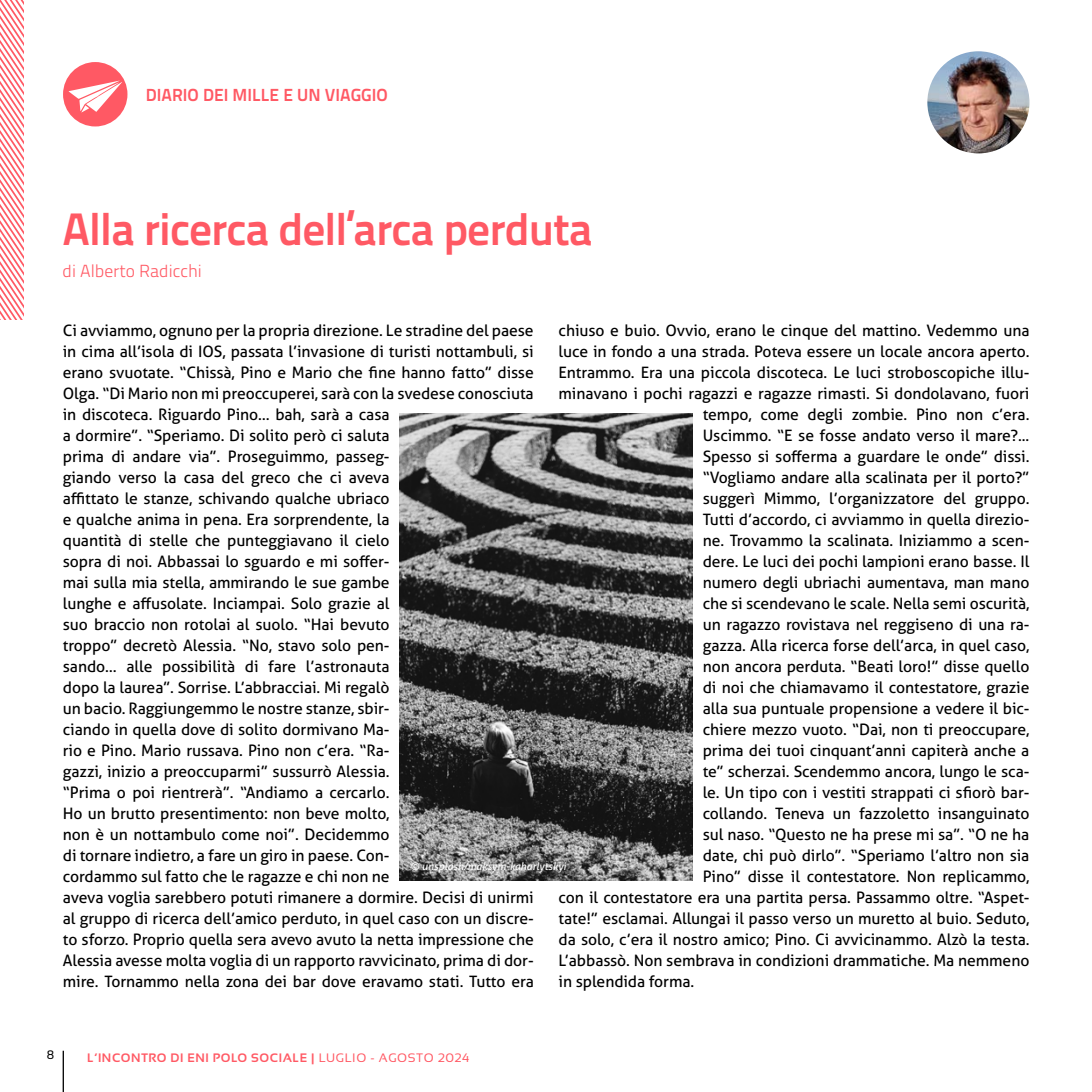
<style>
.page{position:relative;width:1092px;height:1092px;background:#fff}
.page>*{position:absolute;margin:0;border:0;box-sizing:border-box;transform-origin:0 0}
.t1{font:700 45.5px "Titillium Text 22 L";letter-spacing:-.02em;color:#ff5964}
.t2{font:700 17.5px "Titillium Text 22 L";color:#ff5964}
.t3{font:300 17.5px "Titillium Text 22 L";color:#ff5964}
.t4{font:15.75px/21px "Aller";letter-spacing:-.005em;color:#000}
.t5{font:700 12.25px "Sansation";letter-spacing:.05em;color:#ff5964}
.t6{font:12.25px "Sansation";color:#000}
.t7{font:italic 10.5px "Aller";color:#fff}
.s1{font-weight:400}
</style>
<div class="page">
<hr style="left:63px;top:1050px;width:1px;height:41px;background:#000">
<svg style="left:0;top:0;width:24px;height:319px"></svg>
<div style="left:63px;top:62px;width:64px;height:64px;background:#ff5964;border-radius:50%"></div>
<svg style="left:69px;top:81px;width:53px;height:31px"></svg>
<img style="left:399px;top:413px;width:293px;height:467px">
<img style="left:927px;top:51px;width:102px;height:102px;border-radius:51px">
<p class="t2" style="left:146px;top:81px;width:243px">DIARIO DEI MILLE E UN VIAGGIO</p>
<h1 class="t1" style="left:63px;top:194px;width:531px">Alla ricerca dell’arca perduta</h1>
<p class="t3" style="left:63px;top:258px;width:141px">di Alberto Radicchi</p>
<p class="t4" style="left:63px;top:319px;width:472px">Ci avviammo, ognuno per la propria direzione. Le stradine del paese in cima all’isola di IOS, passata l’invasione di turisti nottambuli, si erano svuotate. “Chissà, Pino e Mario che fine hanno fatto” disse Olga. “Di Mario non mi preoccuperei, sarà con la svedese conosciuta in discoteca. Riguardo Pino… bah, sarà a casa<br>a dormire”. “Speriamo. Di solito però ci saluta<br>prima di andare via”. Proseguimmo, passeg-<br>giando verso la casa del greco che ci aveva<br>affittato le stanze, schivando qualche ubriaco<br>e qualche anima in pena. Era sorprendente, la<br>quantità di stelle che punteggiavano il cielo<br>sopra di noi. Abbassai lo sguardo e mi soffer-<br>mai sulla mia stella, ammirando le sue gambe<br>lunghe e affusolate. Inciampai. Solo grazie al<br>suo braccio non rotolai al suolo. “Hai bevuto<br>troppo” decretò Alessia. “No, stavo solo pen-<br>sando… alle possibilità di fare l’astronauta<br>dopo la laurea”. Sorrise. L’abbracciai. Mi regalò<br>un bacio. Raggiungemmo le nostre stanze, sbir-<br>ciando in quella dove di solito dormivano Ma-<br>rio e Pino. Mario russava. Pino non c’era. “Ra-<br>gazzi, inizio a preoccuparmi” sussurrò Alessia.<br>“Prima o poi rientrerà”. “Andiamo a cercarlo.<br>Ho un brutto presentimento: non beve molto,<br>non è un nottambulo come noi”. Decidemmo<br>di tornare indietro, a fare un giro in paese. Con-<br>cordammo sul fatto che le ragazze e chi non ne<br>aveva voglia sarebbero potuti rimanere a dormire. Decisi di unirmi al gruppo di ricerca dell’amico perduto, in quel caso con un discre&shy;to sforzo. Proprio quella sera avevo avuto la netta impressione che Alessia avesse molta voglia di un rapporto ravvicinato, prima di dor&shy;mire. Tornammo nella zona dei bar dove eravamo stati. Tutto era</p>
<p class="t4" style="left:558px;top:319px;width:472px">chiuso e buio. Ovvio, erano le cinque del mattino. Vedemmo una</p>
<p class="t4" style="left:558px;top:340px;width:472px">luce in fondo a una strada. Poteva essere un locale ancora aperto.</p>
<p class="t4" style="left:558px;top:361px;width:472px">Entrammo. Era una piccola discoteca. Le luci stroboscopiche illu-</p>
<p class="t4" style="left:558px;top:382px;width:472px">minavano i pochi ragazzi e ragazze rimasti. Si dondolavano, fuori</p>
<p class="t4" style="left:702px;top:403px;width:328px">tempo, come degli zombie. Pino non c’era.</p>
<p class="t4" style="left:702px;top:424px;width:328px">Uscimmo. “E se fosse andato verso il mare?...</p>
<p class="t4" style="left:702px;top:445px;width:328px">Spesso si sofferma a guardare le onde” dissi.</p>
<p class="t4" style="left:702px;top:466px;width:328px">“Vogliamo andare alla scalinata per il porto?”</p>
<p class="t4" style="left:702px;top:487px;width:328px">suggerì Mimmo, l’organizzatore del gruppo.</p>
<p class="t4" style="left:702px;top:508px;width:328px">Tutti d’accordo, ci avviammo in quella direzio-</p>
<p class="t4" style="left:702px;top:529px;width:328px">ne. Trovammo la scalinata. Iniziammo a scen-</p>
<p class="t4" style="left:702px;top:550px;width:328px">dere. Le luci dei pochi lampioni erano basse. Il</p>
<p class="t4" style="left:702px;top:571px;width:328px">numero degli ubriachi aumentava, man mano</p>
<p class="t4" style="left:702px;top:592px;width:328px">che si scendevano le scale. Nella semi oscurità,</p>
<p class="t4" style="left:702px;top:613px;width:328px">un ragazzo rovistava nel reggiseno di una ra-</p>
<p class="t4" style="left:702px;top:634px;width:328px">gazza. Alla ricerca forse dell’arca, in quel caso,</p>
<p class="t4" style="left:702px;top:655px;width:328px">non ancora perduta. “Beati loro!” disse quello</p>
<p class="t4" style="left:702px;top:676px;width:328px">di noi che chiamavamo il contestatore, grazie</p>
<p class="t4" style="left:702px;top:697px;width:328px">alla sua puntuale propensione a vedere il bic-</p>
<p class="t4" style="left:702px;top:718px;width:328px">chiere mezzo vuoto. “Dai, non ti preoccupare,</p>
<p class="t4" style="left:702px;top:739px;width:328px">prima dei tuoi cinquant’anni capiterà anche a</p>
<p class="t4" style="left:702px;top:760px;width:328px">te” scherzai. Scendemmo ancora, lungo le sca-</p>
<p class="t4" style="left:702px;top:781px;width:328px">le. Un tipo con i vestiti strappati ci sfiorò bar-</p>
<p class="t4" style="left:702px;top:802px;width:328px">collando. Teneva un fazzoletto insanguinato</p>
<p class="t4" style="left:702px;top:823px;width:328px">sul naso. “Questo ne ha prese mi sa”. “O ne ha</p>
<p class="t4" style="left:702px;top:844px;width:328px">date, chi può dirlo”. “Speriamo l’altro non sia</p>
<p class="t4" style="left:702px;top:865px;width:328px">Pino” disse il contestatore. Non replicammo,</p>
<p class="t4" style="left:558px;top:886px;width:472px">con il contestatore era una partita persa. Passammo oltre. “Aspet-</p>
<p class="t4" style="left:558px;top:907px;width:472px">tate!” esclamai. Allungai il passo verso un muretto al buio. Seduto,</p>
<p class="t4" style="left:558px;top:928px;width:472px">da solo, c’era il nostro amico; Pino. Ci avvicinammo. Alzò la testa.</p>
<p class="t4" style="left:558px;top:949px;width:472px">L’abbassò. Non sembrava in condizioni drammatiche. Ma nemmeno</p>
<p class="t4" style="left:558px;top:970px;width:137px">in splendida forma.</p>
<p class="t7" style="left:410px;top:859px;width:157px">© unsplash/maksym-kaharlytskyi</p>
<p class="t6" style="left:47px;top:1047px;width:9px">8</p>
<p class="t5" style="left:87px;top:1050px;width:384px">L’INCONTRO DI ENI POLO SOCIALE | <span class="s1">LUGLIO - AGOSTO 2024</span></p>
</div>
